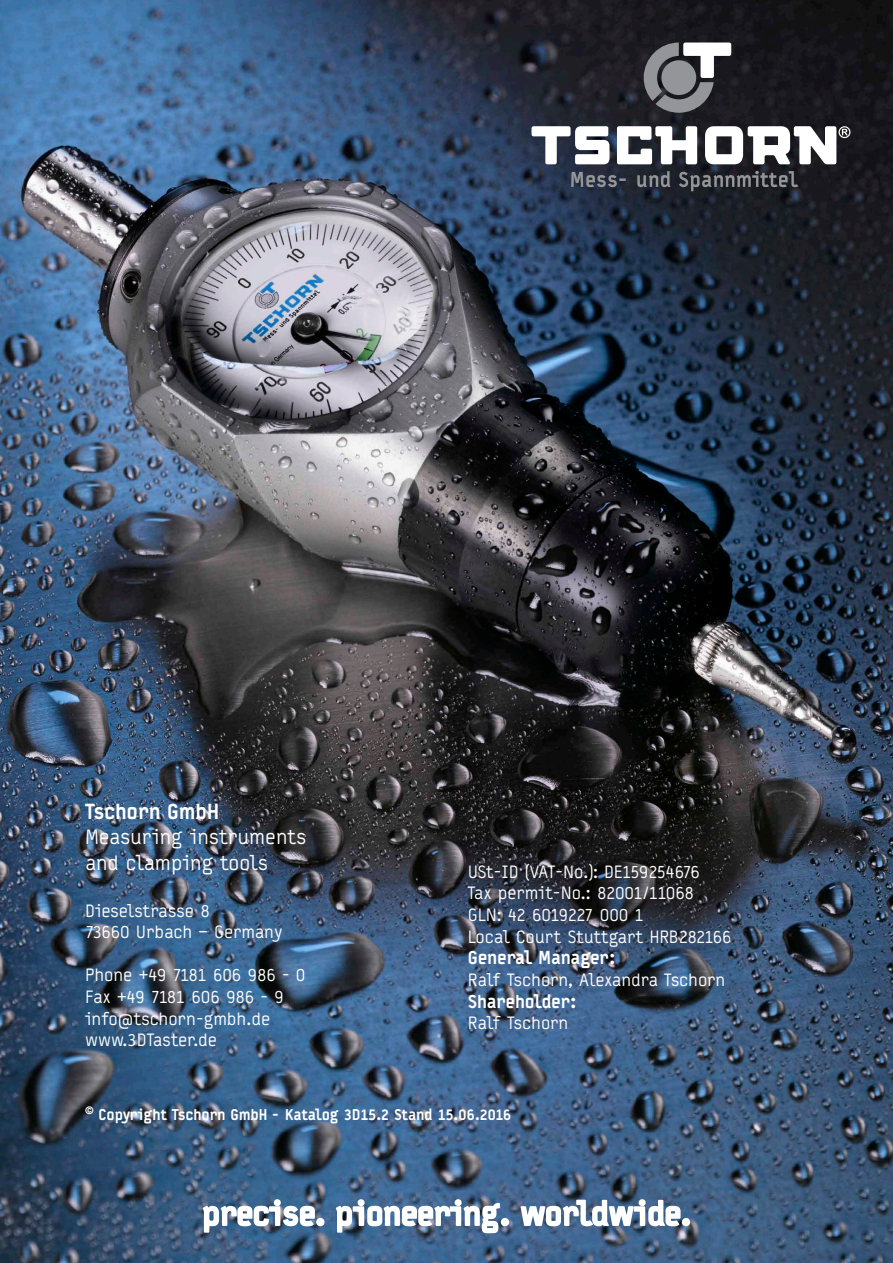
<style>
.page{position:relative;width:893px;height:1263px;background:#fff}
.page>*{position:absolute;margin:0;border:0;box-sizing:border-box;transform-origin:0 0}
.t1{font:21px/25.2px "Typestar";letter-spacing:-.01em;color:#fff}
.t2{font:900 21px "Typestar";letter-spacing:-.02em;color:#fff}
.t3{font:18px/21.6px "Typestar";letter-spacing:-.02em;color:#fff}
.t4{font:900 18px "Typestar";letter-spacing:-.025em;color:#fff}
.t5{font:900 15px "Typestar";letter-spacing:-.02em;color:#fff}
</style>
<div class="page">
<img style="left:0;top:0;width:893px;height:1263px">
<svg style="left:571px;top:172px;width:55px;height:15px"></svg>
<svg style="left:637px;top:171px;width:34px;height:16px"></svg>
<svg style="left:679px;top:171px;width:119px;height:20px;background:#3f4147"></svg>
<svg style="left:531px;top:126px;width:78px;height:38px"></svg>
<svg style="left:617px;top:126px;width:80px;height:38px"></svg>
<svg style="left:644px;top:43px;width:87px;height:70px;background:#707175"></svg>
<svg style="left:705px;top:126px;width:145px;height:38px"></svg>
<svg style="left:202px;top:1198px;width:124px;height:35px"></svg>
<img style="left:335px;top:1198px;width:175px;height:36px">
<svg style="left:520px;top:1191px;width:171px;height:50px"></svg>
<p class="t2" style="left:85px;top:798px;width:136px">Tschorn GmbH</p>
<p class="t1" style="left:85px;top:825px;width:223px">Measuring instruments and clamping tools</p>
<p class="t3" style="left:85px;top:899px;width:199px">Dieselstrasse 8<br>73660 Urbach – Germany</p>
<p class="t3" style="left:85px;top:964px;width:222px">Phone +49 7181 606 986 - 0<br>Fax +49 7181 606 986 - 9 info@tschorn-gmbh.de www.3DTaster.de</p>
<p class="t3" style="left:468px;top:861px;width:265px">USt-ID (VAT-No.): DE159254676<br>Tax permit-No.: 82001/11068<br>GLN: 42 6019227 000 1<br>Local Court Stuttgart HRB282166</p>
<p class="t4" style="left:468px;top:946px;width:149px">General Manager:</p>
<p class="t3" style="left:468px;top:969px;width:259px">Ralf Tschorn, Alexandra Tschorn</p>
<p class="t4" style="left:468px;top:990px;width:110px">Shareholder:</p>
<p class="t3" style="left:468px;top:1012px;width:102px">Ralf Tschorn</p>
<p class="t5" style="left:85px;top:1105px;width:428px">© Copyright Tschorn GmbH - Katalog 3D15.2 Stand 15.06.2016</p>
</div>
